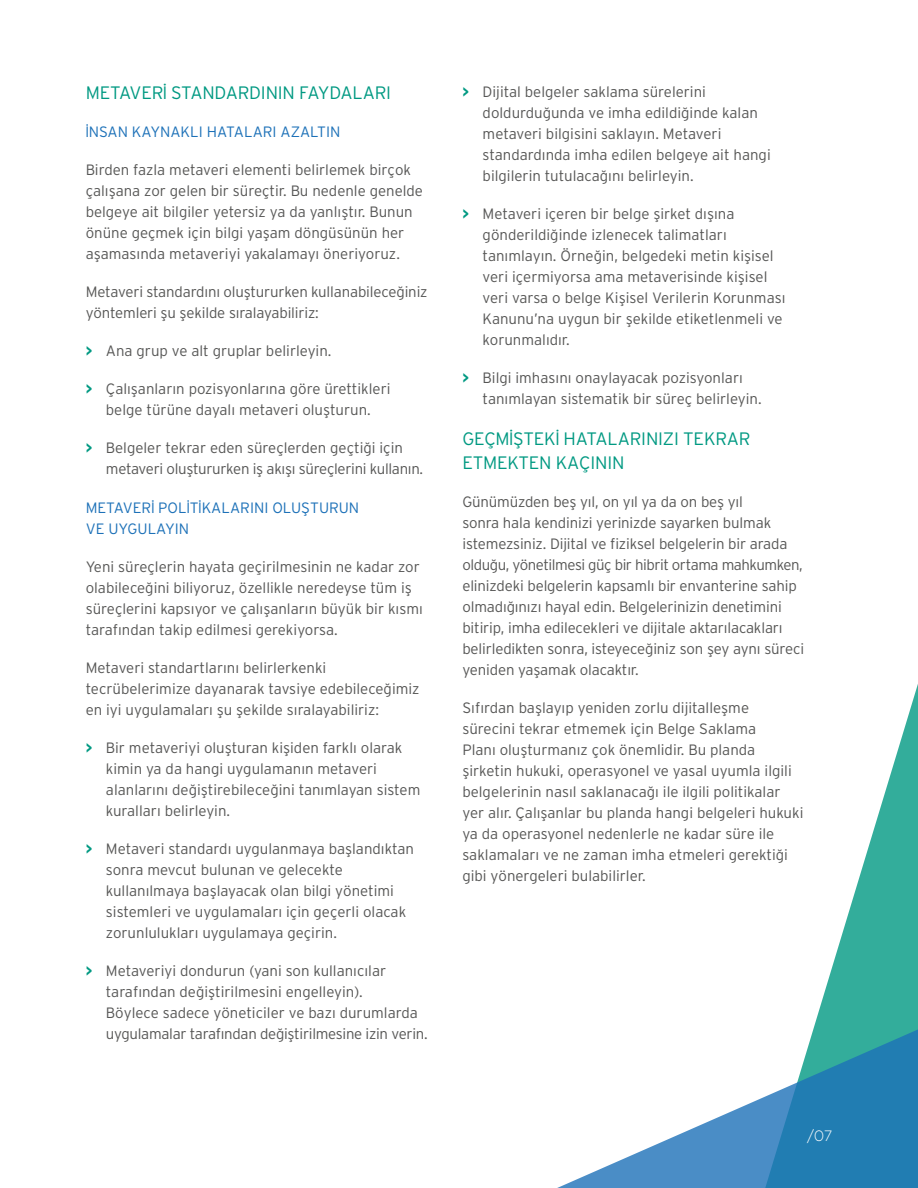
<style>
.page{position:relative;width:918px;height:1188px;background:#fff}
.page>*{position:absolute;margin:0;border:0;box-sizing:border-box;transform-origin:0 0}
.t1{font:300 18px/24px "Interstate";letter-spacing:-.01em;color:#009982}
.t2{font:300 15px/21px "Interstate";color:#575756}
.t3{font:300 15px/21px "Interstate";letter-spacing:-.02em;color:#575756}
.t4{font:300 15px/21px "Interstate";color:#1d71b8}
.t5{font:300 15px "Geometria";color:#fff}
.s1{font-weight:700;color:#009982}
</style>
<div class="page">
<svg style="left:815px;top:684px;width:103px;height:340px"></svg>
<svg style="left:557px;top:1024px;width:361px;height:164px"></svg>
<p class="t1" style="left:86px;top:81px;width:307px">METAVERİ STANDARDININ FAYDALARI</p>
<p class="t4" style="left:86px;top:122px;width:256px">İNSAN KAYNAKLI HATALARI AZALTIN</p>
<p class="t2" style="left:86px;top:160px;width:339px">Birden fazla metaveri elementi belirlemek birçok çalışana zor gelen bir süreçtir. Bu nedenle genelde belgeye ait bilgiler yetersiz ya da yanlıştır. Bunun önüne geçmek için bilgi yaşam döngüsünün her aşamasında metaveriyi yakalamayı öneriyoruz.</p>
<p class="t2" style="left:86px;top:282px;width:343px">Metaveri standardını oluştururken kullanabileceğiniz yöntemleri şu şekilde sıralayabiliriz:</p>
<p class="t2" style="left:86px;top:341px;width:247px"><span class="s1">&gt;</span> Ana grup ve alt gruplar belirleyin.</p>
<p class="t2" style="left:86px;top:379px;width:306px;text-align:center"><span class="s1">&gt;</span> Çalışanların pozisyonlarına göre ürettikleri belge türüne dayalı metaveri oluşturun.</p>
<p class="t3" style="left:106px;top:438px;width:319px;text-indent:-20px"><span class="s1">&gt;</span> Belgeler tekrar eden süreçlerden geçtiği için metaveri oluştururken iş akışı süreçlerini kullanın.</p>
<p class="t4" style="left:86px;top:497px;width:275px">METAVERİ POLİTİKALARINI OLUŞTURUN<br>VE UYGULAYIN</p>
<p class="t2" style="left:86px;top:556px;width:339px">Yeni süreçlerin hayata geçirilmesinin ne kadar zor olabileceğini biliyoruz, özellikle neredeyse tüm iş süreçlerini kapsıyor ve çalışanların büyük bir kısmı tarafından takip edilmesi gerekiyorsa.</p>
<p class="t2" style="left:86px;top:657px;width:335px">Metaveri standartlarını belirlerkenki tecrübelerimize dayanarak tavsiye edebileceğimiz en iyi uygulamaları şu şekilde sıralayabiliriz:</p>
<p class="t2" style="left:106px;top:737px;width:316px;text-indent:-20px"><span class="s1">&gt;</span> Bir metaveriyi oluşturan kişiden farklı olarak kimin ya da hangi uygulamanın metaveri alanlarını değiştirebileceğini tanımlayan sistem kuralları belirleyin.</p>
<p class="t2" style="left:106px;top:838px;width:310px;text-indent:-20px"><span class="s1">&gt;</span> Metaveri standardı uygulanmaya başlandıktan sonra mevcut bulunan ve gelecekte kullanılmaya başlayacak olan bilgi yönetimi sistemleri ve uygulamaları için geçerli olacak zorunlulukları uygulamaya geçirin.</p>
<p class="t2" style="left:106px;top:960px;width:323px;text-indent:-20px"><span class="s1">&gt;</span> Metaveriyi dondurun (yani son kullanıcılar tarafından değiştirilmesini engelleyin).<br>Böylece sadece yöneticiler ve bazı durumlarda uygulamalar tarafından değiştirilmesine izin verin.</p>
<p class="t2" style="left:483px;top:81px;width:290px;text-indent:-20px"><span class="s1">&gt;</span> Dijital belgeler saklama sürelerini doldurduğunda ve imha edildiğinde kalan metaveri bilgisini saklayın. Metaveri standardında imha edilen belgeye ait hangi bilgilerin tutulacağını belirleyin.</p>
<p class="t2" style="left:483px;top:203px;width:304px;text-indent:-20px"><span class="s1">&gt;</span> Metaveri içeren bir belge şirket dışına gönderildiğinde izlenecek talimatları tanımlayın. Örneğin, belgedeki metin kişisel veri içermiyorsa ama metaverisinde kişisel veri varsa o belge Kişisel Verilerin Korunması Kanunu’na uygun bir şekilde etiketlenmeli ve korunmalıdır.</p>
<p class="t2" style="left:483px;top:367px;width:280px;text-indent:-20px"><span class="s1">&gt;</span> Bilgi imhasını onaylayacak pozisyonları tanımlayan sistematik bir süreç belirleyin.</p>
<p class="t1" style="left:462px;top:427px;width:290px">GEÇMİŞTEKİ HATALARINIZI TEKRAR<br>ETMEKTEN KAÇININ</p>
<p class="t2" style="left:462px;top:491px;width:343px">Günümüzden beş yıl, on yıl ya da on beş yıl<br>sonra hala kendinizi yerinizde sayarken bulmak istemezsiniz. Dijital ve fiziksel belgelerin bir arada olduğu, yönetilmesi güç bir hibrit ortama mahkumken, elinizdeki belgelerin kapsamlı bir envanterine sahip olmadığınızı hayal edin. Belgelerinizin denetimini bitirip, imha edilecekleri ve dijitale aktarılacakları belirledikten sonra, isteyeceğiniz son şey aynı süreci yeniden yaşamak olacaktır.</p>
<p class="t2" style="left:462px;top:697px;width:343px">Sıfırdan başlayıp yeniden zorlu dijitalleşme sürecini tekrar etmemek için Belge Saklama<br>Planı oluşturmanız çok önemlidir. Bu planda şirketin hukuki, operasyonel ve yasal uyumla ilgili belgelerinin nasıl saklanacağı ile ilgili politikalar yer alır. Çalışanlar bu planda hangi belgeleri hukuki ya da operasyonel nedenlerle ne kadar süre ile saklamaları ve ne zaman imha etmeleri gerektiği gibi yönergeleri bulabilirler.</p>
<p class="t5" style="left:807px;top:1127px;width:27px">/07</p>
</div>
